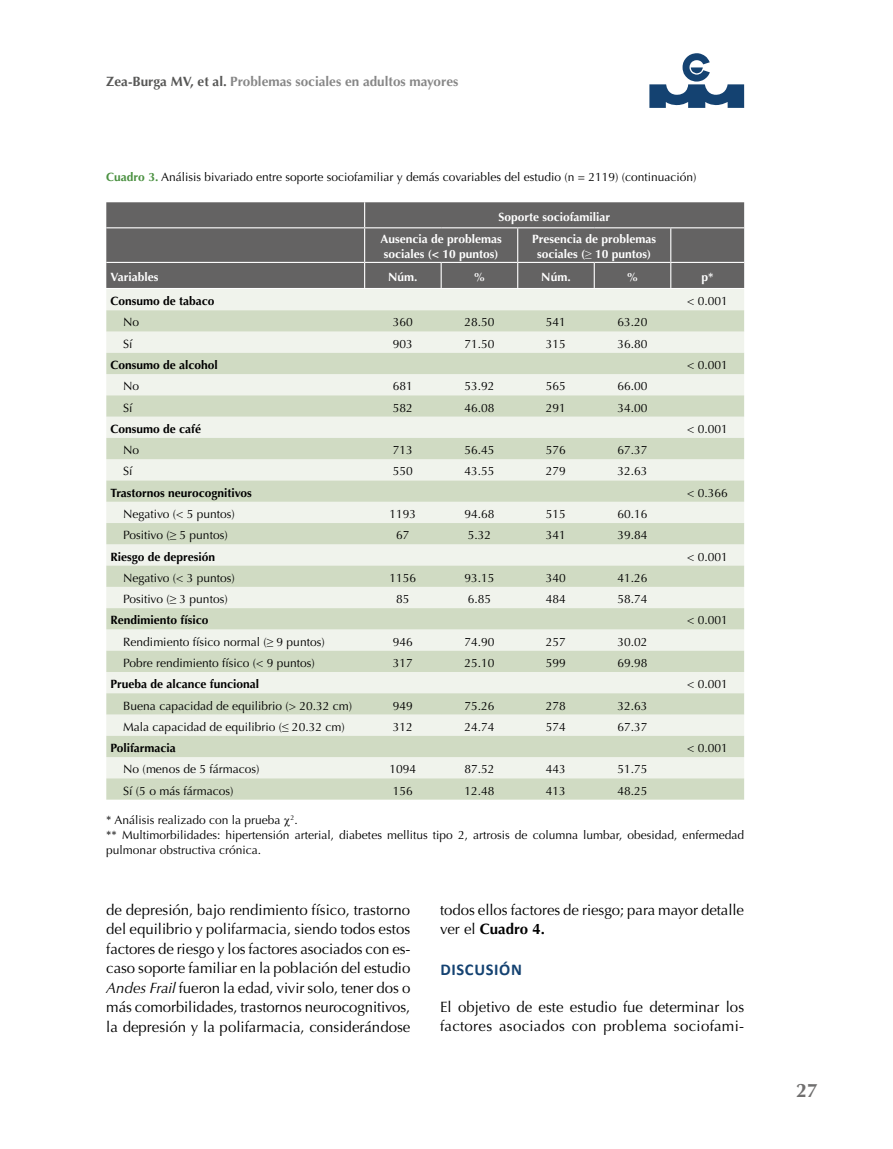
<style>
.page{position:relative;width:893px;height:1149px;background:#fff}
.page>*{position:absolute;margin:0;border:0;box-sizing:border-box;transform-origin:0 0}
.t1{font:700 19.5px "Optima";color:#706f6f}
.t2{font:700 16.5px "Calibri";letter-spacing:.04em;color:#144271}
.t3{font:15px/19.5px "Optima";color:#000;text-align:justify}
.t4{font:15px/19.5px "Optima";letter-spacing:.02em;color:#000}
.t5{font:700 13.5px "Optima";color:#878787}
.t6{font:12px/15px "Optima";color:#000}
.t7{font:700 12px "Optima";color:#000}
.t8{font:700 12px/22.5px "Optima";color:#fff}
.s1{color:#575756}
.s2{font-weight:700;color:#4b9141}
.s3{font-style:italic}
.s4{font-weight:700}
</style>
<div class="page">
<svg style="left:649px;top:53px;width:95px;height:55px"></svg>
<div style="left:106px;top:289px;width:638px;height:21px;background:#f0f3ec"></div>
<svg style="left:106px;top:310px;width:638px;height:489px;background:#dfe6d6"></svg>
<div style="left:106px;top:202px;width:638px;height:86px;background:#646363"></div>
<svg style="left:364px;top:202px;width:1px;height:25px"></svg>
<hr style="left:106px;top:227px;width:259px;height:1px;background:#fff">
<hr style="left:365px;top:227px;width:76px;height:1px;background:#fff">
<hr style="left:364px;top:228px;width:1px;height:34px;background:#fff">
<hr style="left:441px;top:227px;width:77px;height:1px;background:#fff">
<hr style="left:518px;top:227px;width:76px;height:1px;background:#fff">
<hr style="left:517px;top:228px;width:1px;height:34px;background:#fff">
<hr style="left:594px;top:227px;width:77px;height:1px;background:#fff">
<hr style="left:671px;top:227px;width:73px;height:1px;background:#fff">
<hr style="left:670px;top:228px;width:1px;height:34px;background:#fff">
<hr style="left:106px;top:262px;width:259px;height:1px;background:#fff">
<hr style="left:365px;top:262px;width:76px;height:1px;background:#fff">
<svg style="left:364px;top:263px;width:1px;height:25px"></svg>
<hr style="left:441px;top:262px;width:77px;height:1px;background:#fff">
<svg style="left:441px;top:263px;width:1px;height:25px"></svg>
<hr style="left:518px;top:262px;width:76px;height:1px;background:#fff">
<svg style="left:517px;top:263px;width:1px;height:25px"></svg>
<hr style="left:594px;top:262px;width:77px;height:1px;background:#fff">
<svg style="left:594px;top:263px;width:1px;height:25px"></svg>
<hr style="left:671px;top:262px;width:73px;height:1px;background:#fff">
<svg style="left:670px;top:263px;width:1px;height:25px"></svg>
<p class="t5" style="left:106px;top:73px;width:354px"><span class="s1">Zea-Burga MV, et al.</span> Problemas sociales en adultos mayores</p>
<p class="t6" style="left:106px;top:170px;width:592px"><span class="s2">Cuadro 3.</span> Análisis bivariado entre soporte sociofamiliar y demás covariables del estudio (n = 2119) (continuación)</p>
<p class="t8" style="left:381px;top:205px;width:231px;text-indent:118px">Soporte sociofamiliar<br>Ausencia de problemas</p>
<p class="t8" style="left:384px;top:243px;width:116px">sociales (&lt; 10 puntos)</p>
<p class="t8" style="left:532px;top:232px;width:126px;line-height:15px;text-align:center">Presencia de problemas sociales (≥ 10 puntos)</p>
<p class="t8" style="left:111px;top:265px;width:50px">Variables</p>
<p class="t8" style="left:388px;top:265px;width:31px">Núm.</p>
<p class="t8" style="left:473px;top:265px;width:13px">%</p>
<p class="t8" style="left:541px;top:265px;width:31px">Núm.</p>
<p class="t8" style="left:626px;top:265px;width:13px">%</p>
<p class="t8" style="left:701px;top:265px;width:13px">p*</p>
<p class="t7" style="left:111px;top:294px;width:106px">Consumo de tabaco</p>
<p class="t6" style="left:687px;top:293px;width:42px">&lt; 0.001</p>
<p class="t6" style="left:123px;top:315px;width:18px">No</p>
<p class="t6" style="left:393px;top:315px;width:22px">360</p>
<p class="t6" style="left:464px;top:315px;width:32px">28.50</p>
<p class="t6" style="left:546px;top:315px;width:22px">541</p>
<p class="t6" style="left:617px;top:315px;width:32px">63.20</p>
<p class="t6" style="left:123px;top:336px;width:11px">Sí</p>
<p class="t6" style="left:393px;top:336px;width:22px">903</p>
<p class="t6" style="left:464px;top:336px;width:32px">71.50</p>
<p class="t6" style="left:546px;top:336px;width:22px">315</p>
<p class="t6" style="left:617px;top:336px;width:32px">36.80</p>
<p class="t7" style="left:111px;top:358px;width:109px">Consumo de alcohol</p>
<p class="t6" style="left:687px;top:357px;width:42px">&lt; 0.001</p>
<p class="t6" style="left:123px;top:379px;width:18px">No</p>
<p class="t6" style="left:393px;top:379px;width:22px">681</p>
<p class="t6" style="left:464px;top:379px;width:32px">53.92</p>
<p class="t6" style="left:546px;top:379px;width:22px">565</p>
<p class="t6" style="left:617px;top:379px;width:32px">66.00</p>
<p class="t6" style="left:123px;top:400px;width:11px">Sí</p>
<p class="t6" style="left:393px;top:400px;width:22px">582</p>
<p class="t6" style="left:464px;top:400px;width:32px">46.08</p>
<p class="t6" style="left:546px;top:400px;width:22px">291</p>
<p class="t6" style="left:617px;top:400px;width:32px">34.00</p>
<p class="t7" style="left:111px;top:421px;width:92px">Consumo de café</p>
<p class="t6" style="left:687px;top:421px;width:42px">&lt; 0.001</p>
<p class="t6" style="left:123px;top:442px;width:18px">No</p>
<p class="t6" style="left:393px;top:442px;width:22px">713</p>
<p class="t6" style="left:464px;top:442px;width:32px">56.45</p>
<p class="t6" style="left:546px;top:442px;width:22px">576</p>
<p class="t6" style="left:617px;top:442px;width:32px">67.37</p>
<p class="t6" style="left:123px;top:464px;width:11px">Sí</p>
<p class="t6" style="left:393px;top:464px;width:22px">550</p>
<p class="t6" style="left:464px;top:464px;width:32px">43.55</p>
<p class="t6" style="left:546px;top:464px;width:22px">279</p>
<p class="t6" style="left:617px;top:464px;width:32px">32.63</p>
<p class="t7" style="left:111px;top:485px;width:143px">Trastornos neurocognitivos</p>
<p class="t6" style="left:687px;top:485px;width:42px">&lt; 0.366</p>
<p class="t6" style="left:123px;top:506px;width:113px">Negativo (&lt; 5 puntos)</p>
<p class="t6" style="left:390px;top:506px;width:28px">1193</p>
<p class="t6" style="left:464px;top:506px;width:32px">94.68</p>
<p class="t6" style="left:546px;top:506px;width:22px">515</p>
<p class="t6" style="left:617px;top:506px;width:32px">60.16</p>
<p class="t6" style="left:123px;top:527px;width:106px">Positivo (≥ 5 puntos)</p>
<p class="t6" style="left:396px;top:527px;width:15px">67</p>
<p class="t6" style="left:468px;top:527px;width:25px">5.32</p>
<p class="t6" style="left:546px;top:527px;width:22px">341</p>
<p class="t6" style="left:617px;top:527px;width:32px">39.84</p>
<p class="t7" style="left:111px;top:549px;width:106px">Riesgo de depresión</p>
<p class="t6" style="left:687px;top:549px;width:42px">&lt; 0.001</p>
<p class="t6" style="left:123px;top:570px;width:113px">Negativo (&lt; 3 puntos)</p>
<p class="t6" style="left:390px;top:570px;width:28px">1156</p>
<p class="t6" style="left:464px;top:570px;width:32px">93.15</p>
<p class="t6" style="left:546px;top:570px;width:22px">340</p>
<p class="t6" style="left:617px;top:570px;width:32px">41.26</p>
<p class="t6" style="left:123px;top:591px;width:106px">Positivo (≥ 3 puntos)</p>
<p class="t6" style="left:396px;top:591px;width:15px">85</p>
<p class="t6" style="left:468px;top:591px;width:25px">6.85</p>
<p class="t6" style="left:546px;top:591px;width:22px">484</p>
<p class="t6" style="left:617px;top:591px;width:32px">58.74</p>
<p class="t7" style="left:111px;top:613px;width:99px">Rendimiento físico</p>
<p class="t6" style="left:687px;top:612px;width:42px">&lt; 0.001</p>
<p class="t6" style="left:123px;top:634px;width:203px">Rendimiento físico normal (≥ 9 puntos)</p>
<p class="t6" style="left:393px;top:634px;width:22px">946</p>
<p class="t6" style="left:464px;top:634px;width:32px">74.90</p>
<p class="t6" style="left:546px;top:634px;width:22px">257</p>
<p class="t6" style="left:617px;top:634px;width:32px">30.02</p>
<p class="t6" style="left:123px;top:655px;width:193px">Pobre rendimiento físico (&lt; 9 puntos)</p>
<p class="t6" style="left:393px;top:655px;width:22px">317</p>
<p class="t6" style="left:464px;top:655px;width:32px">25.10</p>
<p class="t6" style="left:546px;top:655px;width:22px">599</p>
<p class="t6" style="left:617px;top:655px;width:32px">69.98</p>
<p class="t7" style="left:111px;top:677px;width:150px">Prueba de alcance funcional</p>
<p class="t6" style="left:687px;top:676px;width:42px">&lt; 0.001</p>
<p class="t6" style="left:123px;top:698px;width:230px">Buena capacidad de equilibrio (&gt; 20.32 cm)</p>
<p class="t6" style="left:393px;top:698px;width:22px">949</p>
<p class="t6" style="left:464px;top:698px;width:32px">75.26</p>
<p class="t6" style="left:546px;top:698px;width:22px">278</p>
<p class="t6" style="left:617px;top:698px;width:32px">32.63</p>
<p class="t6" style="left:123px;top:719px;width:223px">Mala capacidad de equilibrio (≤ 20.32 cm)</p>
<p class="t6" style="left:393px;top:719px;width:22px">312</p>
<p class="t6" style="left:464px;top:719px;width:32px">24.74</p>
<p class="t6" style="left:546px;top:719px;width:22px">574</p>
<p class="t6" style="left:617px;top:719px;width:32px">67.37</p>
<p class="t7" style="left:111px;top:740px;width:67px">Polifarmacia</p>
<p class="t6" style="left:687px;top:740px;width:42px">&lt; 0.001</p>
<p class="t6" style="left:123px;top:761px;width:138px">No (menos de 5 fármacos)</p>
<p class="t6" style="left:390px;top:761px;width:28px">1094</p>
<p class="t6" style="left:464px;top:761px;width:32px">87.52</p>
<p class="t6" style="left:546px;top:761px;width:22px">443</p>
<p class="t6" style="left:617px;top:761px;width:32px">51.75</p>
<p class="t6" style="left:123px;top:783px;width:112px">Sí (5 o más fármacos)</p>
<p class="t6" style="left:393px;top:783px;width:22px">156</p>
<p class="t6" style="left:464px;top:783px;width:32px">12.48</p>
<p class="t6" style="left:546px;top:783px;width:22px">413</p>
<p class="t6" style="left:617px;top:783px;width:32px">48.25</p>
<p class="t6" style="left:106px;top:812px;width:639px">* Análisis realizado con la prueba <sup>2</sup>.<br>** Multimorbilidades: hipertensión arterial, diabetes mellitus tipo 2, artrosis de columna lumbar, obesidad, enfermedad pulmonar obstructiva crónica.</p>
<p class="t3" style="left:106px;top:900px;width:306px">de depresión, bajo rendimiento físico, trastorno del equilibrio y polifarmacia, siendo todos estos factores de riesgo y los factores asociados con es&shy;caso soporte familiar en la población del estudio <span class="s3">Andes Frail</span> fueron la edad, vivir solo, tener dos o más comorbilidades, trastornos neurocognitivos, la depresión y la polifarmacia, considerándose</p>
<p class="t3" style="left:440px;top:900px;width:306px">todos ellos factores de riesgo; para mayor detalle ver el <span class="s4">Cuadro 4.</span></p>
<h2 class="t2" style="left:440px;top:958px;width:83px">DISCUSIÓN</h2>
<p class="t4" style="left:440px;top:996px;width:306px">El objetivo de este estudio fue determinar los factores asociados con problema sociofami-</p>
<h1 class="t1" style="left:796px;top:1079px;width:23px">27</h1>
</div>
